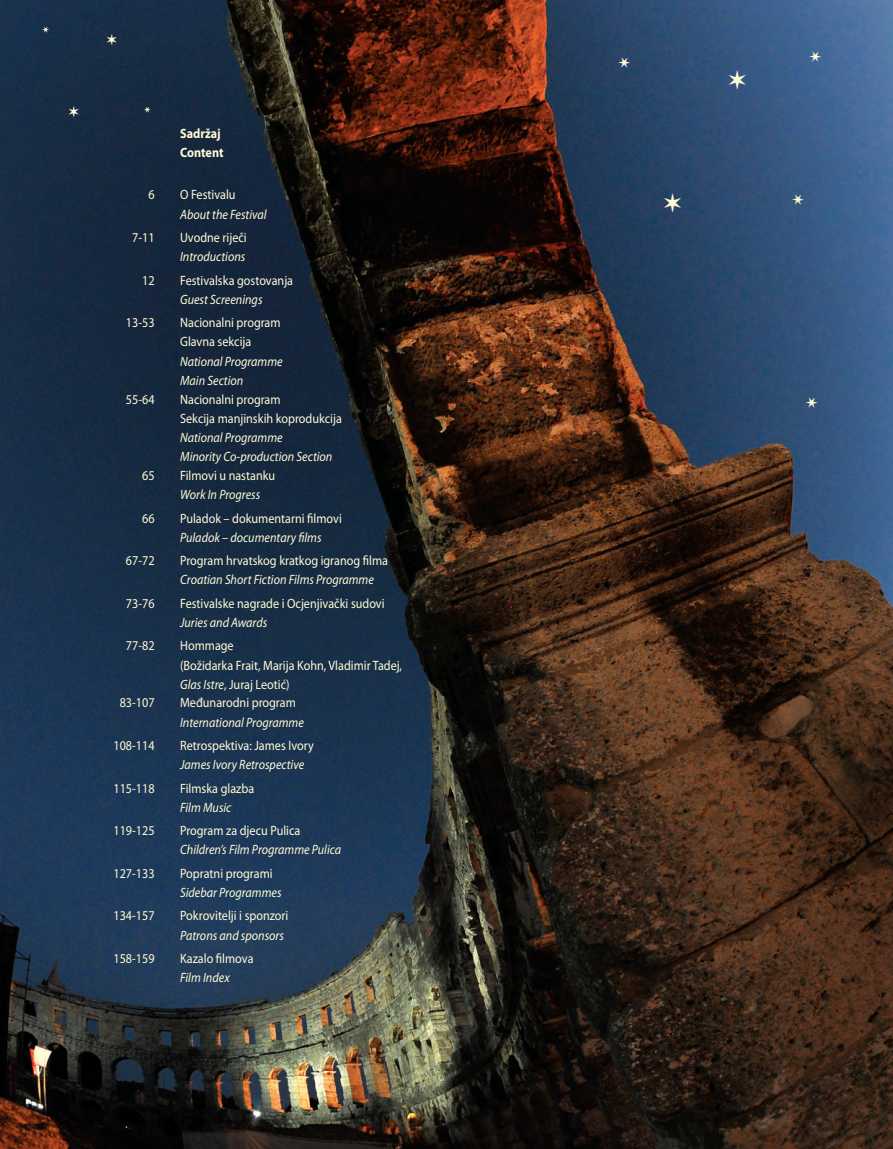
<style>
.page{position:relative;width:893px;height:1149px;background:#fff}
.page>*{position:absolute;margin:0;border:0;box-sizing:border-box;transform-origin:0 0}
.t1{font:13.5px/19.2px "Myriad Pro";color:#fffbd6;scale:.9 1}
.t2{font:italic 13.5px/19.2px "Myriad Pro";color:#fffbd6;scale:.9 1}
.t3{font:700 13.5px/19.2px "Myriad Pro";color:#fffbd6;scale:.9 1}
.s1{font-style:italic}
</style>
<div class="page">
<img style="left:0;top:0;width:893px;height:1148px">
<svg style="left:729px;top:70px;width:17px;height:20px"></svg>
<svg style="left:664px;top:193px;width:17px;height:19px"></svg>
<svg style="left:617px;top:55px;width:15px;height:15px"></svg>
<svg style="left:791px;top:192px;width:14px;height:15px"></svg>
<svg style="left:808px;top:49px;width:14px;height:15px"></svg>
<svg style="left:804px;top:395px;width:15px;height:15px"></svg>
<svg style="left:107px;top:34px;width:10px;height:11px"></svg>
<svg style="left:69px;top:105px;width:10px;height:12px"></svg>
<svg style="left:42px;top:25px;width:8px;height:9px"></svg>
<svg style="left:143px;top:105px;width:9px;height:9px"></svg>
<p class="t3" style="left:180px;top:123px;width:50px">Sadržaj<br>Content</p>
<p class="t1" style="left:148px;top:185px;width:8px">6</p>
<p class="t1" style="left:180px;top:185px;width:63px">O Festivalu</p>
<p class="t2" style="left:180px;top:204px;width:98px">About the Festival</p>
<p class="t1" style="left:132px;top:227px;width:26px">7-11</p>
<p class="t1" style="left:180px;top:227px;width:76px">Uvodne riječi</p>
<p class="t2" style="left:180px;top:247px;width:74px">Introductions</p>
<p class="t1" style="left:142px;top:270px;width:15px">12</p>
<p class="t1" style="left:180px;top:270px;width:127px">Festivalska gostovanja</p>
<p class="t2" style="left:180px;top:289px;width:93px">Guest Screenings</p>
<p class="t1" style="left:126px;top:313px;width:33px">13-53</p>
<p class="t1" style="left:180px;top:313px;width:113px">Nacionalni program<br>Glavna sekcija</p>
<p class="t2" style="left:180px;top:351px;width:115px">National Programme<br>Main Section</p>
<p class="t1" style="left:126px;top:389px;width:33px">55-64</p>
<p class="t1" style="left:180px;top:389px;width:181px">Nacionalni program<br>Sekcija manjinskih koprodukcija</p>
<p class="t2" style="left:180px;top:427px;width:171px">National Programme<br>Minority Co-production Section</p>
<p class="t1" style="left:142px;top:465px;width:15px">65</p>
<p class="t1" style="left:180px;top:465px;width:107px">Filmovi u nastanku</p>
<p class="t2" style="left:180px;top:485px;width:91px">Work In Progress</p>
<p class="t1" style="left:142px;top:508px;width:15px">66</p>
<p class="t1" style="left:180px;top:508px;width:181px">Puladok – dokumentarni filmovi</p>
<p class="t2" style="left:180px;top:527px;width:159px">Puladok – documentary films</p>
<p class="t1" style="left:126px;top:550px;width:33px">67-72</p>
<p class="t1" style="left:180px;top:550px;width:232px">Program hrvatskog kratkog igranog filma</p>
<p class="t2" style="left:180px;top:570px;width:217px">Croatian Short Fiction Films Programme</p>
<p class="t1" style="left:126px;top:593px;width:33px">73-76</p>
<p class="t1" style="left:180px;top:593px;width:229px">Festivalske nagrade i Ocjenjivački sudovi</p>
<p class="t2" style="left:180px;top:612px;width:98px">Juries and Awards</p>
<p class="t1" style="left:126px;top:635px;width:33px">77-82</p>
<p class="t1" style="left:180px;top:635px;width:248px">Hommage<br>(Božidarka Frait, Marija Kohn, Vladimir Tadej,<br><span class="s1">Glas Istre</span>, Juraj Leotić)</p>
<p class="t1" style="left:120px;top:693px;width:40px">83-107</p>
<p class="t1" style="left:180px;top:693px;width:130px">Međunarodni program</p>
<p class="t2" style="left:180px;top:712px;width:139px">International Programme</p>
<p class="t1" style="left:113px;top:735px;width:47px">108-114</p>
<p class="t1" style="left:180px;top:735px;width:150px">Retrospektiva: James Ivory</p>
<p class="t2" style="left:180px;top:754px;width:139px">James Ivory Retrospective</p>
<p class="t1" style="left:113px;top:778px;width:47px">115-118</p>
<p class="t1" style="left:180px;top:778px;width:84px">Filmska glazba</p>
<p class="t2" style="left:180px;top:797px;width:59px">Film Music</p>
<p class="t1" style="left:113px;top:820px;width:47px">119-125</p>
<p class="t1" style="left:180px;top:820px;width:135px">Program za djecu Pulica</p>
<p class="t2" style="left:180px;top:839px;width:180px">Children’s Film Programme Pulica</p>
<p class="t1" style="left:113px;top:863px;width:47px">127-133</p>
<p class="t1" style="left:180px;top:863px;width:104px">Popratni programi</p>
<p class="t2" style="left:180px;top:882px;width:114px">Sidebar Programmes</p>
<p class="t1" style="left:113px;top:905px;width:47px">134-157</p>
<p class="t1" style="left:180px;top:905px;width:122px">Pokrovitelji i sponzori</p>
<p class="t2" style="left:180px;top:924px;width:117px">Patrons and sponsors</p>
<p class="t1" style="left:113px;top:948px;width:47px">158-159</p>
<p class="t1" style="left:180px;top:948px;width:83px">Kazalo filmova</p>
<p class="t2" style="left:180px;top:967px;width:57px">Film Index</p>
</div>
